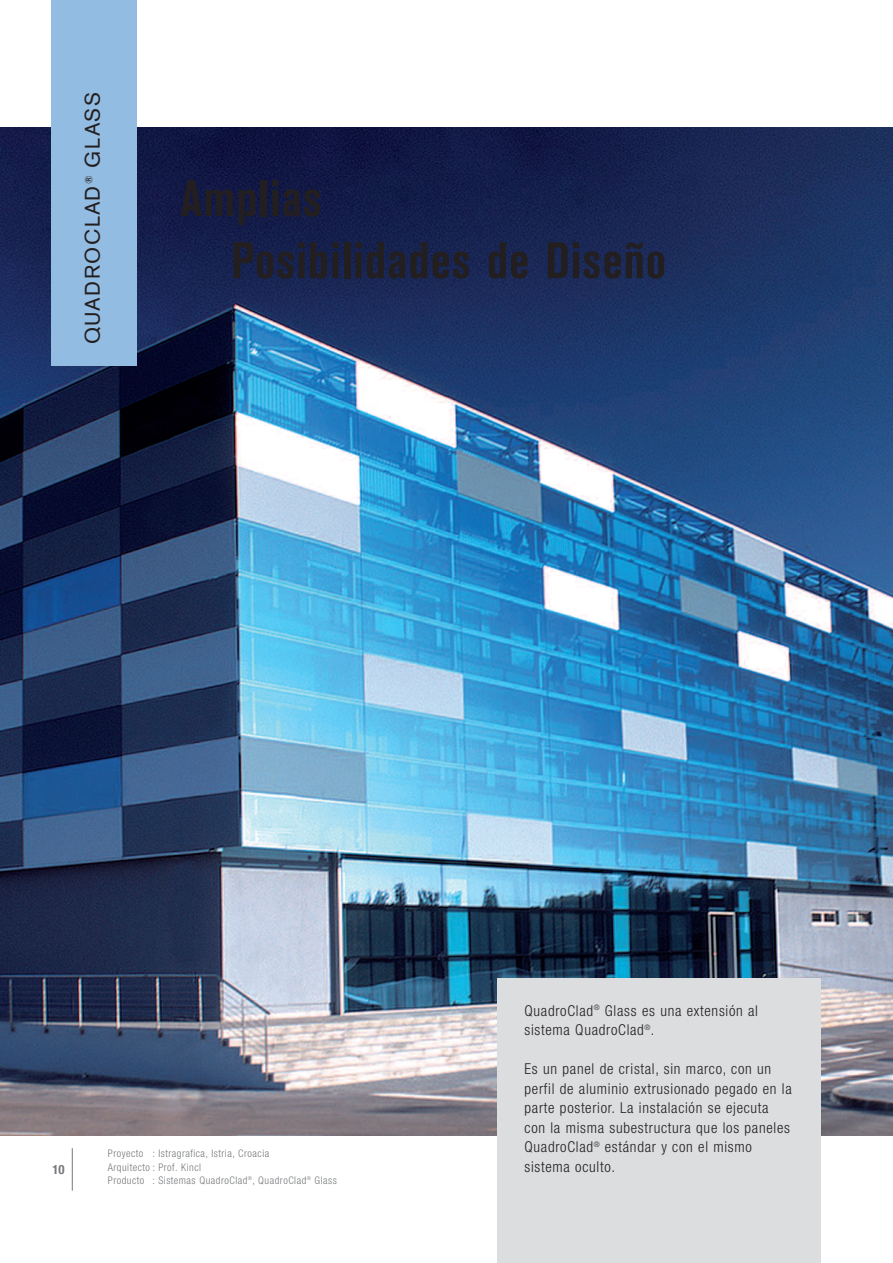
<style>
.page{position:relative;width:893px;height:1263px;background:#fff}
.page>*{position:absolute;margin:0;border:0;box-sizing:border-box;transform-origin:0 0}
.t1{font:700 condensed 51px/61.9px "Akzidenz Grotesk BE";letter-spacing:.02em;color:#231f20}
.t2{font:21px "Akzidenz Grotesk BE";letter-spacing:.08em;color:#231f20}
.t3{font:300 condensed 15px/19.5px "Helvetica Neue";letter-spacing:.045em;color:#231f20}
.t4{font:700 condensed 12.75px "Helvetica Neue";color:#76787b}
.t5{font:300 condensed 10.5px/13.5px "Helvetica Neue";letter-spacing:.045em;color:#76787b}
</style>
<div class="page">
<img style="left:0;top:128px;width:893px;height:1007px">
<div style="left:51px;top:0;width:85px;height:366px;background:#93bce2"></div>
<div style="left:497px;top:978px;width:324px;height:285px;background:#dcdddf"></div>
<hr style="left:72px;top:1148px;width:1px;height:43px;background:#76787b">
<h2 class="t2" style="left:85px;top:344px;width:254px;rotate:-90deg">QUADROCLAD<sup>®</sup> GLASS</h2>
<h1 class="t1" style="left:231px;top:172px;width:436px;text-indent:-51px">Amplias<br>Posibilidades de Diseño</h1>
<p class="t3" style="left:524px;top:1002px;width:235px">QuadroClad<sup>®</sup> Glass es una extensión al sistema QuadroClad<sup>®</sup>.</p>
<p class="t3" style="left:524px;top:1060px;width:269px">Es un panel de cristal, sin marco, con un perfil de aluminio extrusionado pegado en la parte posterior. La instalación se ejecuta con la misma subestructura que los paneles QuadroClad<sup>®</sup> estándar y con el mismo</p>
<p class="t5" style="left:108px;top:1147px;width:230px">Proyecto : Istragrafica, Istria, Croacia<br>Arquitecto : Prof. Kincl<br>Producto : Sistemas QuadroClad<sup>®</sup>, QuadroClad<sup>®</sup> Glass</p>
<p class="t4" style="left:53px;top:1164px;width:14px">10</p>
<p class="t3" style="left:524px;top:1158px;width:92px">sistema oculto.</p>
</div>
